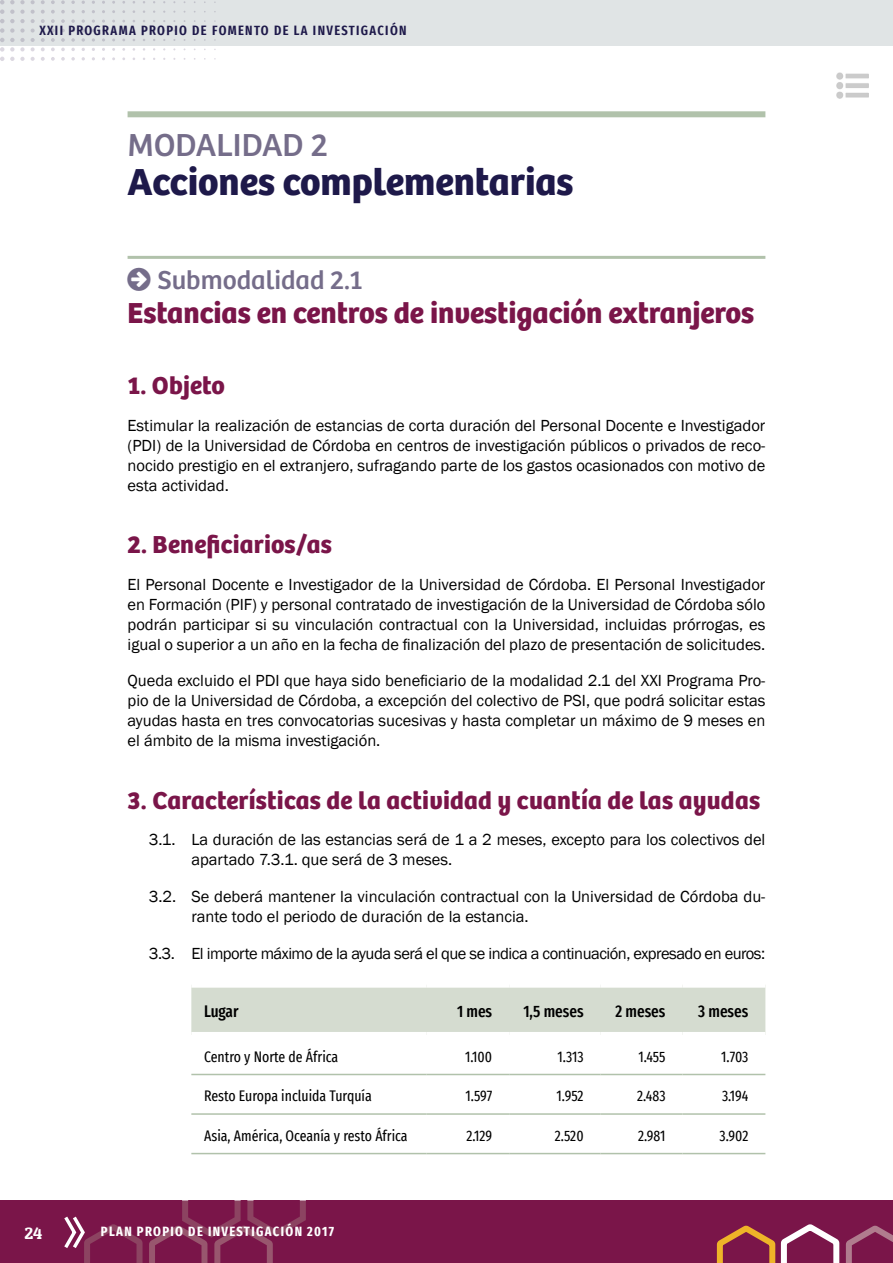
<style>
.page{position:relative;width:893px;height:1263px;background:#fff}
.page>*{position:absolute;margin:0;border:0;box-sizing:border-box;transform-origin:0 0}
.t1{font:700 39px "Bree";color:#1e194a}
.t2{font:33px "Bree";color:#756d8a}
.t3{font:700 30px "Bree";color:#7a1549}
.t4{font:27px "Bree";color:#756d8a}
.t5{font:700 25.5px "Bree";letter-spacing:.01em;color:#7a1549}
.t6{font:16.5px/19.8px "Franklin Gothic";color:#000;text-align:justify}
.t7{font:16.5px "Franklin Gothic";letter-spacing:-.03em;color:#000}
.t8{font:500 extra-condensed 16.5px "Fira Sans";color:#000}
.t9{font:16.5px "Patua One";color:#fff}
.t10{font:extra-condensed 15px "Fira Sans";color:#000}
.t11{font:600 extra-condensed 13.5px "Fira Sans";letter-spacing:.1em;color:#1e194a}
.t12{font:700 extra-condensed 13.5px "Fira Sans";letter-spacing:.1em;color:#fff}
</style>
<div class="page">
<div style="left:0;top:0;width:893px;height:46px;background:#e0e4e5"></div>
<svg style="left:10px;top:0;width:15px;height:4px"></svg>
<svg style="left:31px;top:0;width:4px;height:4px"></svg>
<svg style="left:41px;top:0;width:4px;height:4px"></svg>
<svg style="left:51px;top:0;width:4px;height:4px"></svg>
<svg style="left:61px;top:0;width:4px;height:4px"></svg>
<svg style="left:31px;top:10px;width:4px;height:13px"></svg>
<svg style="left:41px;top:10px;width:4px;height:13px"></svg>
<svg style="left:51px;top:10px;width:4px;height:13px"></svg>
<svg style="left:61px;top:19px;width:4px;height:4px"></svg>
<svg style="left:71px;top:19px;width:4px;height:4px"></svg>
<svg style="left:41px;top:29px;width:4px;height:3px"></svg>
<svg style="left:51px;top:29px;width:4px;height:3px"></svg>
<svg style="left:61px;top:29px;width:4px;height:3px"></svg>
<svg style="left:51px;top:38px;width:4px;height:4px"></svg>
<svg style="left:61px;top:38px;width:4px;height:4px"></svg>
<svg style="left:71px;top:38px;width:4px;height:4px"></svg>
<svg style="left:31px;top:29px;width:4px;height:22px"></svg>
<svg style="left:41px;top:38px;width:4px;height:13px"></svg>
<svg style="left:51px;top:48px;width:4px;height:3px"></svg>
<svg style="left:61px;top:48px;width:4px;height:3px"></svg>
<svg style="left:0;top:0;width:4px;height:61px"></svg>
<svg style="left:10px;top:10px;width:15px;height:51px"></svg>
<svg style="left:31px;top:57px;width:4px;height:4px"></svg>
<svg style="left:41px;top:57px;width:4px;height:4px"></svg>
<svg style="left:51px;top:57px;width:4px;height:4px"></svg>
<svg style="left:61px;top:57px;width:4px;height:4px"></svg>
<svg style="left:71px;top:57px;width:4px;height:4px"></svg>
<div style="left:0;top:1201px;width:893px;height:62px;background:#7a1549"></div>
<svg style="left:149px;top:1200px;width:157px;height:63px"></svg>
<svg style="left:846px;top:1226px;width:47px;height:37px"></svg>
<svg style="left:717px;top:1226px;width:58px;height:37px"></svg>
<svg style="left:781px;top:1224px;width:58px;height:39px"></svg>
<svg style="left:64px;top:1216px;width:79px;height:47px"></svg>
<img style="left:836px;top:73px;width:33px;height:25px">
<div style="left:128px;top:111px;width:637px;height:6px;background:#b1c2ab"></div>
<hr style="left:128px;top:256px;width:637px;height:3px;background:#b1c2ab">
<div style="left:191px;top:988px;width:574px;height:44px;background:#d5dcd0"></div>
<hr style="left:191px;top:1074px;width:235px;height:1px;background:#b1c2ab">
<hr style="left:426px;top:1074px;width:83px;height:1px;background:#b1c2ab">
<hr style="left:509px;top:1074px;width:92px;height:1px;background:#b1c2ab">
<hr style="left:601px;top:1074px;width:81px;height:1px;background:#b1c2ab">
<hr style="left:682px;top:1074px;width:83px;height:1px;background:#b1c2ab">
<hr style="left:191px;top:1113px;width:235px;height:2px;background:#b1c2ab">
<hr style="left:426px;top:1113px;width:83px;height:2px;background:#b1c2ab">
<hr style="left:509px;top:1113px;width:92px;height:2px;background:#b1c2ab">
<hr style="left:601px;top:1113px;width:81px;height:2px;background:#b1c2ab">
<hr style="left:682px;top:1113px;width:83px;height:2px;background:#b1c2ab">
<hr style="left:191px;top:1153px;width:235px;height:1px;background:#b1c2ab">
<hr style="left:426px;top:1153px;width:83px;height:1px;background:#b1c2ab">
<hr style="left:509px;top:1153px;width:92px;height:1px;background:#b1c2ab">
<hr style="left:601px;top:1153px;width:81px;height:1px;background:#b1c2ab">
<hr style="left:682px;top:1153px;width:83px;height:1px;background:#b1c2ab">
<p class="t11" style="left:39px;top:20px;width:369px">XXII PROGRAMA PROPIO DE FOMENTO DE LA INVESTIGACIÓN</p>
<h2 class="t2" style="left:128px;top:125px;width:202px">MODALIDAD 2</h2>
<h1 class="t1" style="left:128px;top:157px;width:448px">Acciones complementarias</h1>
<h3 class="t4" style="left:157px;top:263px;width:206px">Submodalidad 2.1</h3>
<h3 class="t3" style="left:128px;top:294px;width:628px">Estancias en centros de investigación extranjeros</h3>
<h3 class="t5" style="left:128px;top:370px;width:99px">1. Objeto</h3>
<p class="t6" style="left:128px;top:416px;width:639px">Estimular la realización de estancias de corta duración del Personal Docente e Investigador (PDI) de la Universidad de Córdoba en centros de investigación públicos o privados de reco&shy;nocido prestigio en el extranjero, sufragando parte de los gastos ocasionados con motivo de esta actividad.</p>
<h3 class="t5" style="left:128px;top:529px;width:206px">2. Beneficiarios/as</h3>
<p class="t6" style="left:128px;top:575px;width:639px">El Personal Docente e Investigador de la Universidad de Córdoba. El Personal Investigador en Formación (PIF) y personal contratado de investigación de la Universidad de Córdoba sólo podrán participar si su vinculación contractual con la Universidad, incluidas prórrogas, es igual o superior a un año en la fecha de finalización del plazo de presentación de solicitudes.</p>
<p class="t6" style="left:128px;top:671px;width:639px">Queda excluido el PDI que haya sido beneficiario de la modalidad 2.1 del XXI Programa Pro&shy;pio de la Universidad de Córdoba, a excepción del colectivo de PSI, que podrá solicitar estas ayudas hasta en tres convocatorias sucesivas y hasta completar un máximo de 9 meses en el ámbito de la misma investigación.</p>
<h3 class="t5" style="left:128px;top:784px;width:634px">3. Características de la actividad y cuantía de las ayudas</h3>
<p class="t6" style="left:191px;top:830px;width:576px;text-indent:-43px">3.1. La duración de las estancias será de 1 a 2 meses, excepto para los colectivos del apartado 7.3.1. que será de 3 meses.</p>
<p class="t6" style="left:191px;top:887px;width:576px;text-indent:-43px">3.2. Se deberá mantener la vinculación contractual con la Universidad de Córdoba du&shy;rante todo el periodo de duración de la estancia.</p>
<p class="t7" style="left:149px;top:943px;width:618px">3.3. El importe máximo de la ayuda será el que se indica a continuación, expresado en euros:</p>
<p class="t9" style="left:24px;top:1222px;width:20px">24</p>
<p class="t8" style="left:204px;top:998px;width:36px">Lugar</p>
<p class="t8" style="left:457px;top:998px;width:37px">1 mes</p>
<p class="t8" style="left:523px;top:998px;width:62px">1,5 meses</p>
<p class="t8" style="left:615px;top:998px;width:52px">2 meses</p>
<p class="t8" style="left:698px;top:998px;width:52px">3 meses</p>
<p class="t10" style="left:204px;top:1045px;width:136px">Centro y Norte de África</p>
<p class="t10" style="left:465px;top:1045px;width:28px">1.100</p>
<p class="t10" style="left:558px;top:1045px;width:28px">1.313</p>
<p class="t10" style="left:638px;top:1045px;width:29px">1.455</p>
<p class="t10" style="left:721px;top:1045px;width:29px">1.703</p>
<p class="t10" style="left:204px;top:1085px;width:169px">Resto Europa incluida Turquía</p>
<p class="t10" style="left:465px;top:1085px;width:28px">1.597</p>
<p class="t10" style="left:557px;top:1085px;width:29px">1.952</p>
<p class="t10" style="left:637px;top:1085px;width:30px">2.483</p>
<p class="t10" style="left:722px;top:1085px;width:28px">3.194</p>
<p class="t10" style="left:204px;top:1124px;width:205px">Asia, América, Oceanía y resto África</p>
<p class="t10" style="left:467px;top:1124px;width:27px">2.129</p>
<p class="t10" style="left:555px;top:1124px;width:30px">2.520</p>
<p class="t10" style="left:638px;top:1124px;width:29px">2.981</p>
<p class="t10" style="left:720px;top:1124px;width:30px">3.902</p>
<p class="t12" style="left:101px;top:1220px;width:235px">PLAN PROPIO DE INVESTIGACIÓN 2017</p>
</div>
